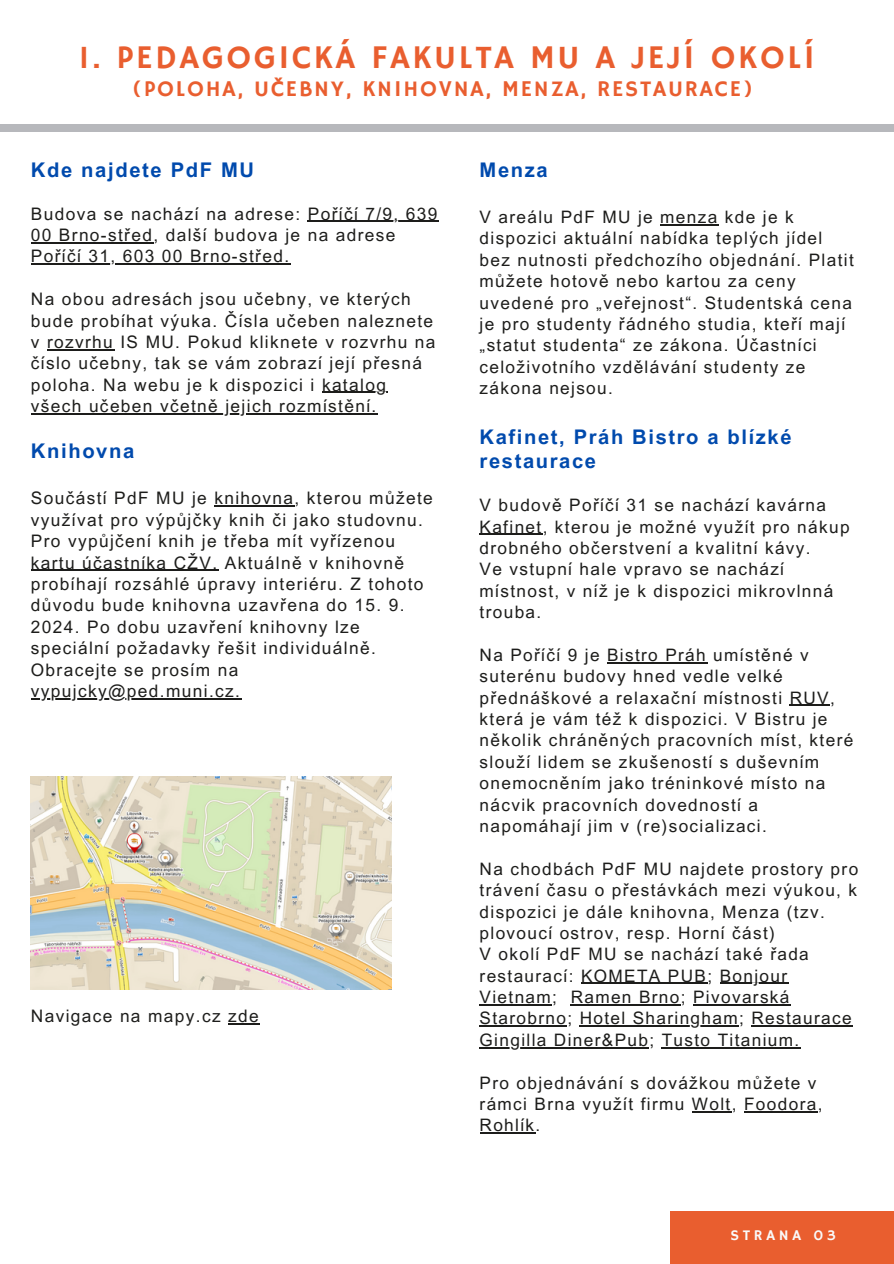
<style>
.page{position:relative;width:894px;height:1264px;background:#fff}
.page>*{position:absolute;margin:0;border:0;box-sizing:border-box;transform-origin:0 0}
.t1{font:33px "Hammersmith One";letter-spacing:.08em;color:#e95e2f}
.t2{font:22.5px "Hammersmith One";letter-spacing:.08em;color:#e95e2f}
.t3{font:700 20.25px "Arial MT Pro";letter-spacing:.08em;color:#004aad}
.t4{font:700 20.1px/24.8px "Arial MT Pro";letter-spacing:.08em;color:#004aad}
.t5{font:17.25px/21.3px "Arial MT Pro";letter-spacing:.08em;color:#1d1d1b}
.t6{font:17.1px/21.3px "Arial MT Pro";letter-spacing:.08em;color:#1d1d1b}
.t7{font:14.85px "Hammersmith One";letter-spacing:.25em;color:#fafafa}
</style>
<div class="page">
<div style="left:0;top:124px;width:893px;height:7px;background:#b7b8bc"></div>
<div style="left:670px;top:1211px;width:223px;height:52px;background:#e95e2f"></div>
<img style="left:31px;top:776px;width:360px;height:213px">
<hr style="left:308px;top:221px;width:131px;height:1px;background:#1d1d1b">
<hr style="left:31px;top:242px;width:122px;height:1px;background:#1d1d1b">
<hr style="left:31px;top:263px;width:259px;height:2px;background:#1d1d1b">
<hr style="left:47px;top:349px;width:67px;height:1px;background:#1d1d1b">
<hr style="left:322px;top:392px;width:65px;height:1px;background:#1d1d1b">
<hr style="left:31px;top:413px;width:347px;height:1px;background:#1d1d1b">
<hr style="left:214px;top:505px;width:80px;height:1px;background:#1d1d1b">
<hr style="left:31px;top:569px;width:187px;height:2px;background:#1d1d1b">
<hr style="left:31px;top:698px;width:210px;height:1px;background:#1d1d1b">
<hr style="left:660px;top:224px;width:58px;height:1px;background:#1d1d1b">
<hr style="left:479px;top:533px;width:63px;height:2px;background:#1d1d1b">
<hr style="left:607px;top:662px;width:100px;height:1px;background:#1d1d1b">
<hr style="left:789px;top:704px;width:40px;height:2px;background:#1d1d1b">
<hr style="left:581px;top:982px;width:126px;height:1px;background:#1d1d1b">
<hr style="left:719px;top:982px;width:69px;height:1px;background:#1d1d1b">
<hr style="left:479px;top:1004px;width:73px;height:1px;background:#1d1d1b">
<hr style="left:570px;top:1004px;width:110px;height:1px;background:#1d1d1b">
<hr style="left:693px;top:1004px;width:97px;height:1px;background:#1d1d1b">
<hr style="left:479px;top:1025px;width:88px;height:1px;background:#1d1d1b">
<hr style="left:579px;top:1025px;width:159px;height:1px;background:#1d1d1b">
<hr style="left:751px;top:1025px;width:101px;height:1px;background:#1d1d1b">
<hr style="left:479px;top:1046px;width:170px;height:2px;background:#1d1d1b">
<hr style="left:661px;top:1046px;width:117px;height:2px;background:#1d1d1b">
<hr style="left:778px;top:1046px;width:22px;height:2px;background:#1d1d1b">
<hr style="left:691px;top:1111px;width:40px;height:1px;background:#1d1d1b">
<hr style="left:744px;top:1111px;width:73px;height:1px;background:#1d1d1b">
<hr style="left:479px;top:1132px;width:56px;height:1px;background:#1d1d1b">
<hr style="left:228px;top:1023px;width:32px;height:1px;background:#1d1d1b">
<p class="t1" style="left:79px;top:38px;width:737px">1. PEDAGOGICKÁ FAKULTA MU A JEJÍ OKOLÍ</p>
<p class="t2" style="left:132px;top:76px;width:622px">(POLOHA, UČEBNY, KNIHOVNA, MENZA, RESTAURACE)</p>
<p class="t3" style="left:31px;top:162px;width:225px">Kde najdete PdF MU</p>
<h3 class="t5" style="left:31px;top:205px;width:408px">Budova se nachází na adrese: Poříčí 7/9, 639</h3>
<h3 class="t5" style="left:31px;top:226px;width:366px">00 Brno-střed, další budova je na adrese</h3>
<h2 class="t5" style="left:31px;top:248px;width:260px">Poříčí 31, 603 00 Brno-střed.</h2>
<h2 class="t5" style="left:31px;top:291px;width:406px">Na obou adresách jsou učebny, ve kterých bude probíhat výuka. Čísla učeben naleznete v rozvrhu IS MU. Pokud kliknete v rozvrhu na</h2>
<h3 class="t5" style="left:31px;top:355px;width:392px">číslo učebny, tak se vám zobrazí její přesná poloha. Na webu je k dispozici i katalog</h3>
<h3 class="t5" style="left:31px;top:397px;width:347px">všech učeben včetně jejich rozmístění.</h3>
<h3 class="t3" style="left:31px;top:443px;width:105px">Knihovna</h3>
<h3 class="t5" style="left:31px;top:490px;width:403px">Součástí PdF MU je knihovna, kterou můžete využívat pro výpůjčky knih či jako studovnu.<br>Pro vypůjčení knih je třeba mít vyřízenou kartu účastníka CŽV. Aktuálně v knihovně</h3>
<h2 class="t5" style="left:31px;top:575px;width:394px">probíhají rozsáhlé úpravy interiéru. Z tohoto důvodu bude knihovna uzavřena do 15. 9.<br>2024. Po dobu uzavření knihovny lze speciální požadavky řešit individuálně.<br>Obracejte se prosím na</h2>
<h3 class="t5" style="left:31px;top:682px;width:210px">vypujcky@ped.muni.cz.</h3>
<p class="t5" style="left:31px;top:1007px;width:229px">Navigace na mapy.cz zde</p>
<h3 class="t4" style="left:479px;top:160px;width:70px">Menza</h3>
<h3 class="t6" style="left:479px;top:208px;width:375px">V areálu PdF MU je menza kde je k dispozici aktuální nabídka teplých jídel bez nutnosti předchozího objednání. Platit můžete hotově nebo kartou za ceny uvedené pro „veřejnost“. Studentská cena je pro studenty řádného studia, kteří mají „statut studenta“ ze zákona. Účastníci celoživotního vzdělávání studenty ze zákona nejsou.</h3>
<h3 class="t4" style="left:479px;top:427px;width:313px">Kafinet, Práh Bistro a blízké restaurace</h3>
<h3 class="t6" style="left:479px;top:496px;width:371px">V budově Poříčí 31 se nachází kavárna Kafinet, kterou je možné využít pro nákup drobného občerstvení a kvalitní kávy.<br>Ve vstupní hale vpravo se nachází místnost, v níž je k dispozici mikrovlnná trouba.</h3>
<p class="t6" style="left:479px;top:646px;width:375px">Na Poříčí 9 je Bistro Práh umístěné v suterénu budovy hned vedle velké přednáškové a relaxační místnosti RUV, která je vám též k dispozici. V Bistru je několik chráněných pracovních míst, které slouží lidem se zkušeností s duševním onemocněním jako tréninkové místo na nácvik pracovních dovedností a napomáhají jim v (re)socializaci.</p>
<p class="t6" style="left:479px;top:860px;width:380px">Na chodbách PdF MU najdete prostory pro trávení času o přestávkách mezi výukou, k dispozici je dále knihovna, Menza (tzv. plovoucí ostrov, resp. Horní část)<br>V okolí PdF MU se nachází také řada restaurací: KOMETA PUB; Bonjour Vietnam; Ramen Brno; Pivovarská Starobrno; Hotel Sharingham; Restaurace Gingilla Diner&amp;Pub; Tusto Titanium.</p>
<p class="t6" style="left:479px;top:1074px;width:344px">Pro objednávání s dovážkou můžete v rámci Brna využít firmu Wolt, Foodora,<br>Rohlík.</p>
<h2 class="t7" style="left:730px;top:1226px;width:107px">STRANA 03</h2>
</div>
